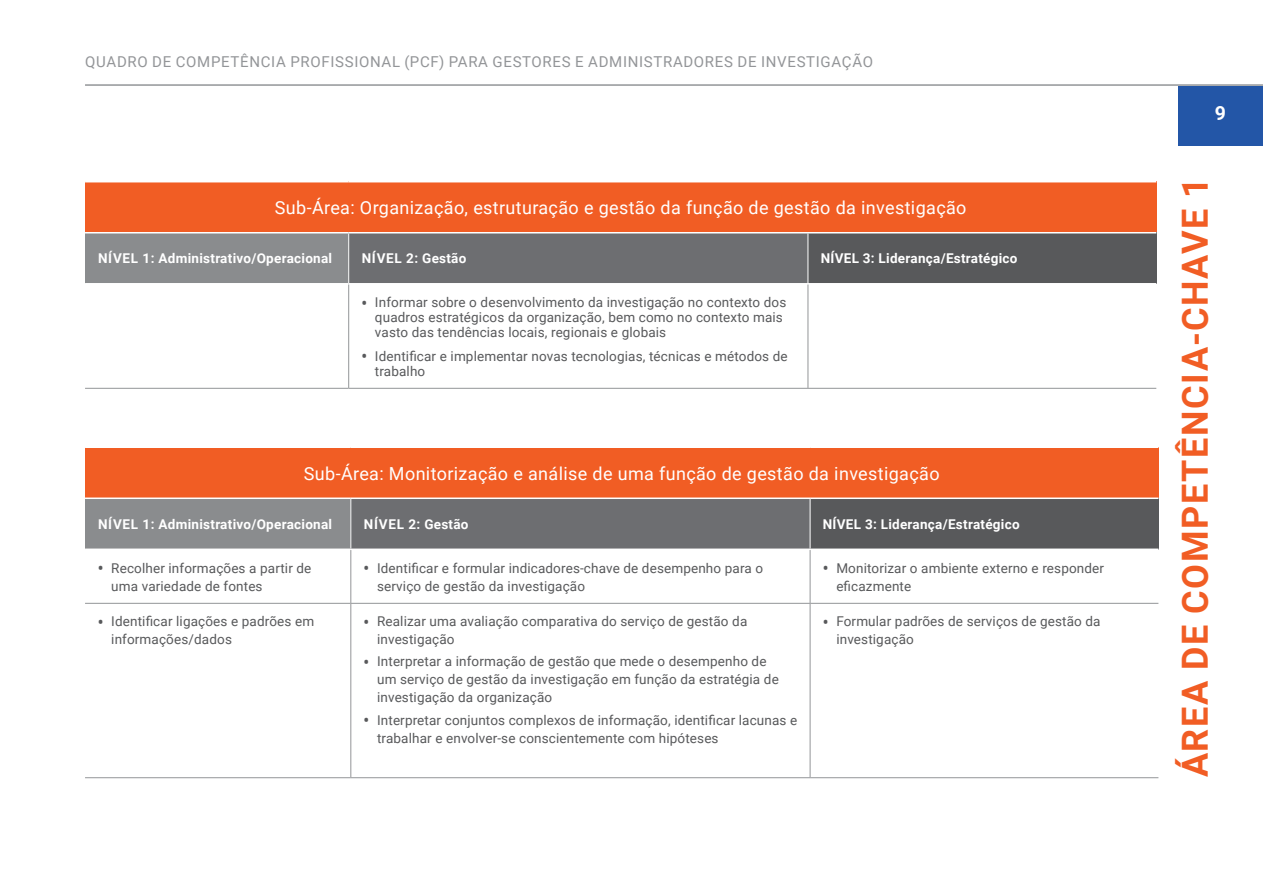
<style>
.page{position:relative;width:1263px;height:893px;background:#fff}
.page>*{position:absolute;margin:0;border:0;box-sizing:border-box;transform-origin:0 0}
.t1{font:700 36px "Roboto";letter-spacing:.045em;color:#f15d24}
.t2{font:700 19.5px "Roboto";color:#fff}
.t3{font:18px "Roboto";letter-spacing:.02em;color:#fff}
.t4{font:15px "Roboto";letter-spacing:.045em;color:#939598}
.t5{font:13.5px/18px "Roboto";letter-spacing:.01em;color:#58595b}
.t6{font:700 13.5px "Roboto";letter-spacing:.02em;color:#fff}
.s1{font-weight:500;font-size:16.5px}
</style>
<div class="page">
<div style="left:1178px;top:86px;width:85px;height:59px;background:#2356a7"></div>
<hr style="left:85px;top:84px;width:1178px;height:2px;background:#939598">
<div style="left:85px;top:447px;width:1073px;height:51px;background:#f15d24"></div>
<div style="left:85px;top:498px;width:266px;height:51px;background:#8a8c8e"></div>
<div style="left:351px;top:498px;width:459px;height:51px;background:#6d6e71"></div>
<div style="left:810px;top:498px;width:348px;height:51px;background:#58595b"></div>
<svg style="left:85px;top:550px;width:1073px;height:227px"></svg>
<hr style="left:85px;top:446px;width:266px;height:2px;background:#fff">
<hr style="left:351px;top:446px;width:459px;height:2px;background:#fff">
<hr style="left:810px;top:446px;width:348px;height:2px;background:#fff">
<hr style="left:85px;top:497px;width:266px;height:2px;background:#fff">
<hr style="left:351px;top:497px;width:459px;height:2px;background:#fff">
<hr style="left:810px;top:497px;width:348px;height:2px;background:#fff">
<hr style="left:350px;top:499px;width:1px;height:50px;background:#fff">
<hr style="left:810px;top:499px;width:1px;height:50px;background:#fff">
<hr style="left:350px;top:550px;width:1px;height:53px;background:#939598">
<hr style="left:810px;top:550px;width:1px;height:53px;background:#939598">
<hr style="left:351px;top:603px;width:459px;height:1px;background:#939598">
<hr style="left:350px;top:604px;width:1px;height:173px;background:#939598">
<hr style="left:810px;top:604px;width:1px;height:173px;background:#939598">
<hr style="left:351px;top:777px;width:459px;height:1px;background:#939598">
<hr style="left:85px;top:603px;width:266px;height:1px;background:#939598">
<hr style="left:85px;top:777px;width:266px;height:1px;background:#939598">
<hr style="left:810px;top:603px;width:348px;height:1px;background:#939598">
<hr style="left:810px;top:777px;width:348px;height:1px;background:#939598">
<div style="left:85px;top:182px;width:1071px;height:51px;background:#f15d24"></div>
<div style="left:85px;top:233px;width:264px;height:51px;background:#8a8c8e"></div>
<div style="left:349px;top:233px;width:459px;height:51px;background:#6d6e71"></div>
<div style="left:808px;top:233px;width:348px;height:51px;background:#58595b"></div>
<svg style="left:85px;top:285px;width:1071px;height:103px"></svg>
<hr style="left:85px;top:232px;width:264px;height:1px;background:#fff">
<hr style="left:349px;top:232px;width:459px;height:1px;background:#fff">
<hr style="left:808px;top:232px;width:348px;height:1px;background:#fff">
<hr style="left:85px;top:283px;width:264px;height:2px;background:#fff">
<hr style="left:349px;top:283px;width:459px;height:2px;background:#fff">
<hr style="left:808px;top:283px;width:348px;height:2px;background:#fff">
<hr style="left:348px;top:233px;width:1px;height:50px;background:#fff">
<hr style="left:807px;top:233px;width:1px;height:50px;background:#fff">
<hr style="left:348px;top:285px;width:1px;height:103px;background:#939598">
<hr style="left:807px;top:285px;width:1px;height:103px;background:#939598">
<hr style="left:85px;top:388px;width:264px;height:1px;background:#939598">
<hr style="left:349px;top:388px;width:459px;height:1px;background:#939598">
<hr style="left:808px;top:388px;width:348px;height:1px;background:#939598">
<p class="t4" style="left:85px;top:51px;width:789px">QUADRO DE COMPETÊNCIA PROFISSIONAL (PCF) PARA GESTORES E ADMINISTRADORES DE INVESTIGAÇÃO</p>
<h3 class="t3" style="left:275px;top:195px;width:693px">Sub-Área: Organização, estruturação e gestão da função de gestão da investigação</h3>
<p class="t6" style="left:98px;top:249px;width:236px">NÍVEL 1: Administrativo/Operacional</p>
<p class="t6" style="left:362px;top:249px;width:106px">NÍVEL 2: Gestão</p>
<p class="t6" style="left:821px;top:249px;width:198px">NÍVEL 3: Liderança/Estratégico</p>
<p class="t5" style="left:375px;top:294px;width:413px;line-height:15px;text-indent:-14px"><span class="s1">•</span> Informar sobre o desenvolvimento da investigação no contexto dos quadros estratégicos da organização, bem como no contexto mais vasto das tendências locais, regionais e globais</p>
<p class="t5" style="left:375px;top:348px;width:414px;line-height:15px;text-indent:-14px"><span class="s1">•</span> Identificar e implementar novas tecnologias, técnicas e métodos de trabalho</p>
<h3 class="t3" style="left:304px;top:460px;width:637px">Sub-Área: Monitorização e análise de uma função de gestão da investigação</h3>
<p class="t6" style="left:98px;top:515px;width:236px">NÍVEL 1: Administrativo/Operacional</p>
<p class="t6" style="left:364px;top:515px;width:106px">NÍVEL 2: Gestão</p>
<p class="t6" style="left:823px;top:515px;width:198px">NÍVEL 3: Liderança/Estratégico</p>
<p class="t5" style="left:111px;top:558px;width:202px;text-indent:-14px"><span class="s1">•</span> Recolher informações a partir de uma variedade de fontes</p>
<p class="t5" style="left:377px;top:558px;width:388px;text-indent:-14px"><span class="s1">•</span> Identificar e formular indicadores-chave de desempenho para o serviço de gestão da investigação</p>
<p class="t5" style="left:836px;top:558px;width:269px;text-indent:-14px"><span class="s1">•</span> Monitorizar o ambiente externo e responder eficazmente</p>
<p class="t5" style="left:111px;top:612px;width:204px;text-indent:-14px"><span class="s1">•</span> Identificar ligações e padrões em informações/dados</p>
<p class="t5" style="left:377px;top:612px;width:372px;text-indent:-14px"><span class="s1">•</span> Realizar uma avaliação comparativa do serviço de gestão da investigação</p>
<p class="t5" style="left:377px;top:652px;width:403px;text-indent:-14px"><span class="s1">•</span> Interpretar a informação de gestão que mede o desempenho de um serviço de gestão da investigação em função da estratégia de investigação da organização</p>
<p class="t5" style="left:377px;top:710px;width:422px;text-indent:-14px"><span class="s1">•</span> Interpretar conjuntos complexos de informação, identificar lacunas e trabalhar e envolver-se conscientemente com hipóteses</p>
<p class="t5" style="left:836px;top:612px;width:266px;text-indent:-14px"><span class="s1">•</span> Formular padrões de serviços de gestão da investigação</p>
<h2 class="t2" style="left:1215px;top:100px;width:13px">9</h2>
<h1 class="t1" style="left:1170px;top:777px;width:602px;rotate:-90deg">ÁREA DE COMPETÊNCIA-CHAVE 1</h1>
</div>
